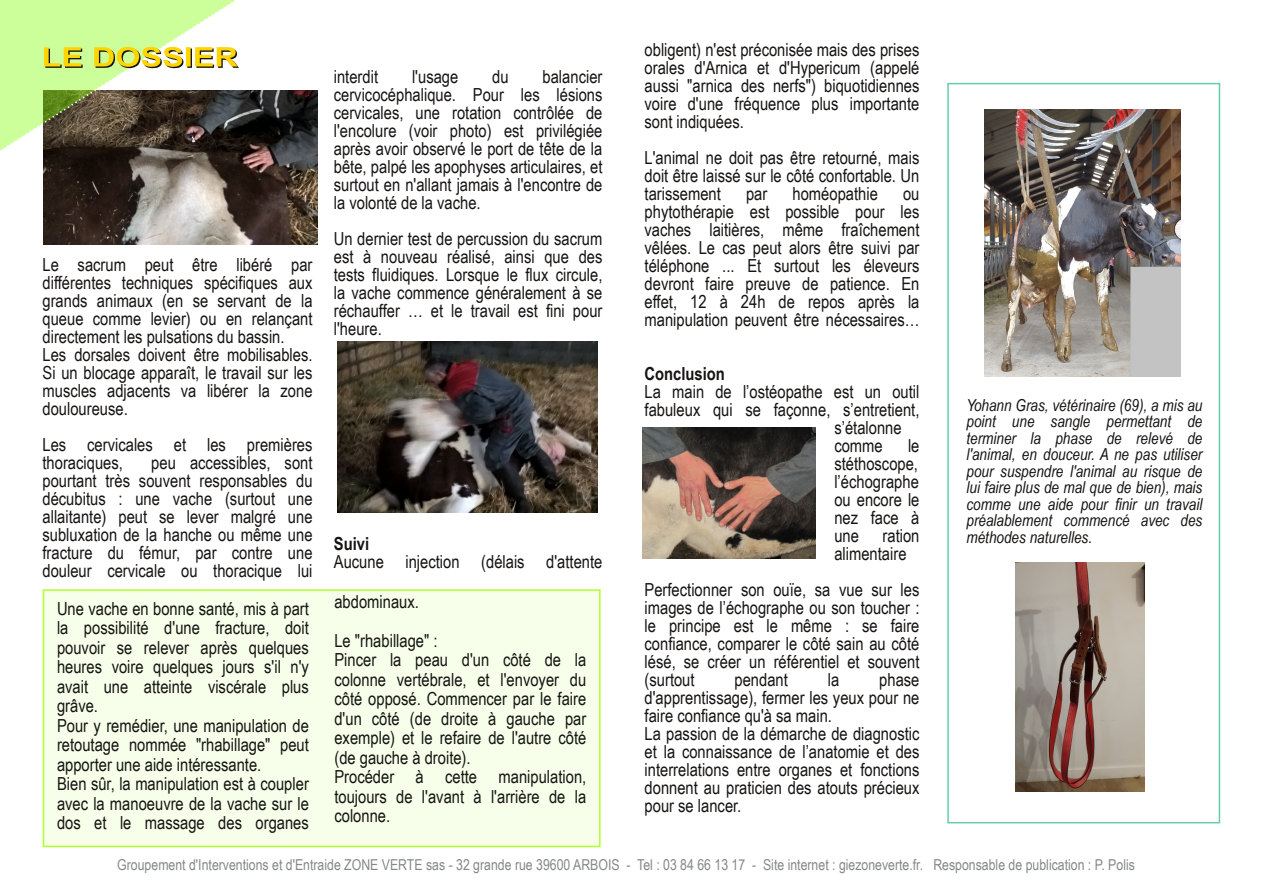
<style>
.page{position:relative;width:1263px;height:893px;background:#fff}
.page>*{position:absolute;margin:0;border:0;box-sizing:border-box;transform-origin:0 0}
.t1{font:18px/18px "Arial Narrow";color:#161413;text-align:justify}
.t2{font:700 18px "Arial Narrow";color:#161413}
.t3{font:italic 16.5px/16.5px "Arial Narrow";color:#161413;text-align:justify}
.t4{font:15px "Arial Narrow";color:#858788}
</style>
<div class="page">
<div style="left:947px;top:83px;width:273px;height:740px;border:2px solid #66cda9"></div>
<img style="left:43px;top:90px;width:275px;height:155px">
<img style="left:338px;top:342px;width:259px;height:171px">
<img style="left:642px;top:427px;width:173px;height:132px">
<div style="left:43px;top:590px;width:557px;height:256px;background:#f7ffea"></div>
<div style="left:43px;top:589px;width:558px;height:258px;border:2px solid #afff2f"></div>
<img style="left:984px;top:109px;width:196px;height:268px">
<img style="left:1016px;top:562px;width:128px;height:229px">
<svg style="left:0;top:0;width:243px;height:155px"></svg>
<p class="t1" style="left:43px;top:255px;width:271px;text-align:left">Le sacrum peut être libéré par différentes techniques spécifiques aux grands animaux (en se servant de la queue comme levier) ou en relançant directement les pulsations du bassin.<br>Les dorsales doivent être mobilisables.<br>Si un blocage apparaît, le travail sur les muscles adjacents va libérer la zone douloureuse.</p>
<p class="t1" style="left:43px;top:435px;width:271px">Les cervicales et les premières thoraciques,</p>
<p class="t1" style="left:43px;top:453px;width:271px;text-indent:109px">peu accessibles, sont pourtant très souvent responsables du décubitus : une vache (surtout une allaitante) peut se lever malgré une subluxation de la hanche ou même une fracture du fémur, par contre une douleur cervicale ou thoracique lui</p>
<p class="t1" style="left:334px;top:67px;width:270px;text-indent:209px">balancier cervicocéphalique. Pour les lésions cervicales, une rotation contrôlée de l'encolure (voir photo) est privilégiée après avoir observé le port de tête de la bête, palpé les apophyses articulaires, et surtout en n'allant jamais à l'encontre de la volonté de la vache.</p>
<p class="t1" style="left:334px;top:229px;width:270px">Un dernier test de percussion du sacrum est à nouveau réalisé, ainsi que des tests fluidiques. Lorsque le flux circule, la vache commence généralement à se réchauffer … et le travail est fini pour l'heure.</p>
<p class="t1" style="left:334px;top:67px;width:46px">interdit</p>
<p class="t1" style="left:412px;top:67px;width:48px">l'usage</p>
<p class="t1" style="left:492px;top:67px;width:18px">du</p>
<p class="t2" style="left:334px;top:533px;width:37px">Suivi</p>
<p class="t1" style="left:334px;top:552px;width:270px">Aucune injection (délais d'attente</p>
<p class="t1" style="left:57px;top:598px;width:253px;line-height:19.5px;text-align:left">Une vache en bonne santé, mis à part la possibilité d'une fracture, doit pouvoir se relever après quelques heures voire quelques jours s'il n'y avait une atteinte viscérale plus grâve.<br>Pour y remédier, une manipulation de retoutage nommée "rhabillage" peut apporter une aide intéressante.<br>Bien sûr, la manipulation est à coupler avec la manoeuvre de la vache sur le dos et le massage des organes</p>
<p class="t1" style="left:334px;top:582px;width:105px;line-height:39px">abdominaux.<br>Le "rhabillage" :</p>
<p class="t1" style="left:334px;top:650px;width:253px;line-height:19.5px;text-align:left">Pincer la peau d'un côté de la colonne vertébrale, et l'envoyer du côté opposé. Commencer par le faire d'un côté (de droite à gauche par exemple) et le refaire de l'autre côté (de gauche à droite).<br>Procéder à cette manipulation, toujours de l'avant à l'arrière de la colonne.</p>
<p class="t1" style="left:645px;top:40px;width:276px">obligent) n'est préconisée mais des prises orales d'Arnica et d'Hypericum (appelé aussi "arnica des nerfs") biquotidiennes voire d'une fréquence plus importante sont indiquées.</p>
<p class="t1" style="left:645px;top:148px;width:276px">L'animal ne doit pas être retourné, mais doit être laissé sur le côté confortable. Un tarissement</p>
<p class="t1" style="left:746px;top:184px;width:23px">par</p>
<p class="t1" style="left:792px;top:184px;width:87px">homéopathie</p>
<p class="t1" style="left:645px;top:184px;width:276px;text-indent:258px">ou phytothérapie est possible pour les vaches laitières, même fraîchement vêlées. Le cas peut alors être suivi par téléphone ... Et surtout les éleveurs devront faire preuve de patience. En effet, 12 à 24h de repos après la manipulation peuvent être nécessaires…</p>
<p class="t2" style="left:645px;top:363px;width:82px">Conclusion</p>
<p class="t1" style="left:645px;top:382px;width:276px">La main de l’ostéopathe est un outil</p>
<p class="t1" style="left:645px;top:400px;width:276px">fabuleux qui se façonne, s’entretient,</p>
<p class="t1" style="left:834px;top:418px;width:69px">s’étalonne</p>
<p class="t1" style="left:834px;top:436px;width:50px">comme</p>
<p class="t1" style="left:834px;top:436px;width:87px;text-indent:74px">le stéthoscope, l’échographe ou encore le nez face à une</p>
<p class="t1" style="left:834px;top:526px;width:87px;text-indent:48px">ration alimentaire</p>
<p class="t1" style="left:645px;top:580px;width:276px">Perfectionner son ouïe, sa vue sur les images de l’échographe ou son toucher : le principe est le même : se faire confiance, comparer le côté sain au côté lésé, se créer un référentiel et souvent (surtout</p>
<p class="t1" style="left:645px;top:670px;width:276px;text-align:left;text-indent:235px">phase d'apprentissage), fermer les yeux pour ne faire confiance qu'à sa main.<br>La passion de la démarche de diagnostic et la connaissance de l’anatomie et des interrelations entre organes et fonctions donnent au praticien des atouts précieux pour se lancer.</p>
<p class="t1" style="left:734px;top:670px;width:55px">pendant</p>
<p class="t1" style="left:828px;top:670px;width:13px">la</p>
<p class="t3" style="left:966px;top:396px;width:237px">Yohann Gras, vétérinaire (69), a mis au point une sangle permettant de terminer la phase de relevé de l'animal, en douceur. A ne pas utiliser pour suspendre l'animal au risque de lui faire plus de mal que de bien), mais comme une aide pour finir un travail préalablement commencé avec des méthodes naturelles.</p>
<p class="t4" style="left:117px;top:856px;width:1019px">Groupement d'Interventions et d'Entraide ZONE VERTE sas - 32 grande rue 39600 ARBOIS - Tel : 03 84 66 13 17 - Site internet : giezoneverte.fr. Responsable de publication : P. Polis</p>
</div>
